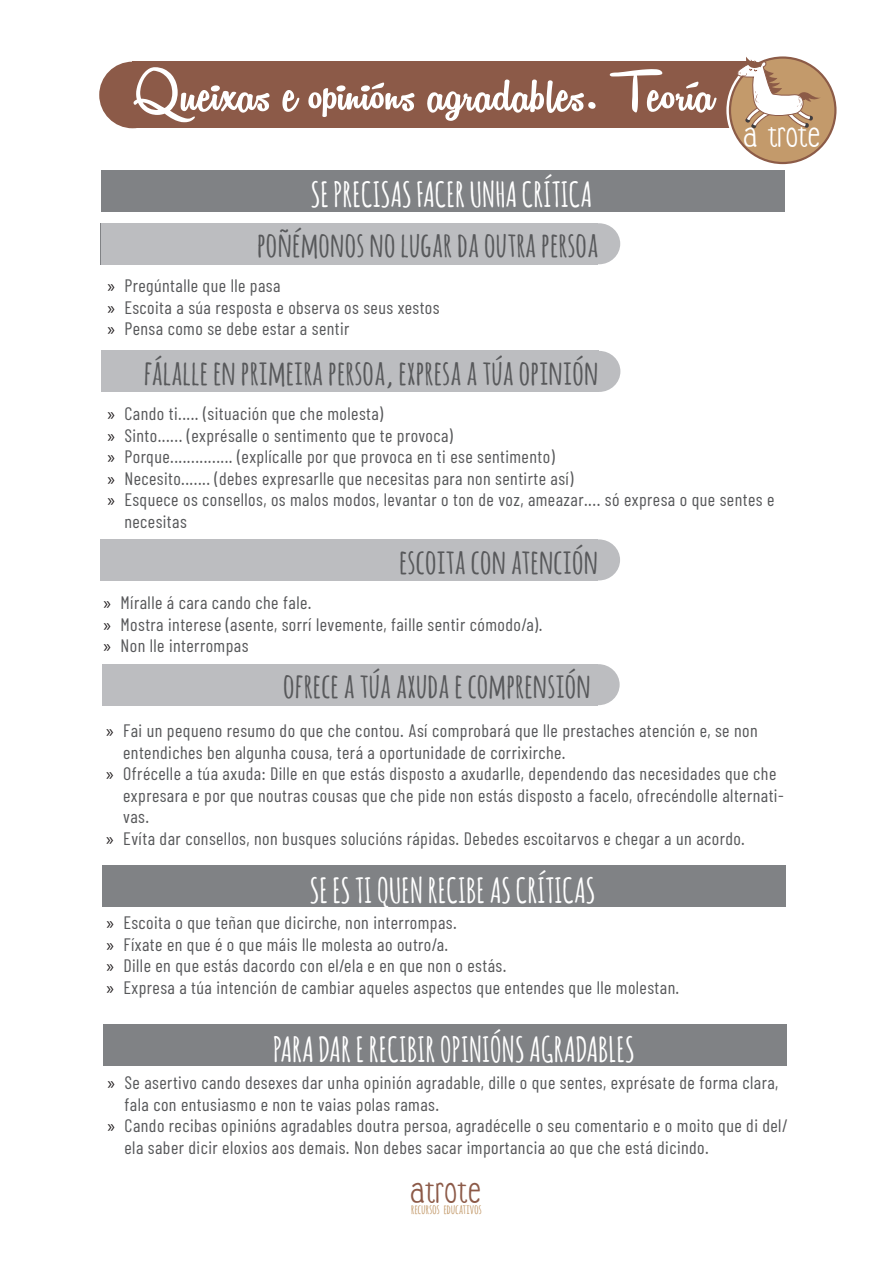
<style>
.page{position:relative;width:893px;height:1263px;background:#fff}
.page>*{position:absolute;margin:0;border:0;box-sizing:border-box;transform-origin:0 0}
.t1{font:64.5px "Remachine Script Personal Use";color:#fff}
.t2{font:700 34.05px "Amatic";letter-spacing:.025em;color:#57585a}
.t3{font:700 34.05px "Amatic";letter-spacing:.025em;color:#fff}
.t4{font:18.75px "DJB Coffee Shoppe Espresso";letter-spacing:.025em;color:#8c5a48}
.t5{font:18.15px "DJB Coffee Shoppe Espresso";color:#fff}
.t6{font:18px/21.6px "Barlow Condensed";letter-spacing:.025em;color:#57585a}
.t7{font:700 13.05px "Amatic";letter-spacing:.025em;color:#c39a6b}
.s1{font-family:"Myriad Pro";color:#231f20}
</style>
<div class="page">
<div style="left:99px;top:62px;width:67px;height:66px;background:#8c5a48;border-radius:50%"></div>
<div style="left:133px;top:62px;width:645px;height:66px;background:#8c5a48"></div>
<svg style="left:726px;top:54px;width:113px;height:113px"></svg>
<svg style="left:729px;top:56px;width:107px;height:108px"></svg>
<div style="left:731px;top:59px;width:103px;height:103px;background:#c39a6b;border-radius:50%"></div>
<svg style="left:719px;top:57px;width:102px;height:72px"></svg>
<div style="left:102px;top:866px;width:684px;height:41px;background:#808285"></div>
<div style="left:103px;top:1025px;width:684px;height:41px;background:#808285"></div>
<div style="left:101px;top:170px;width:684px;height:41px;background:#808285"></div>
<div style="left:577px;top:664px;width:43px;height:41px;background:#bcbdc0;border-radius:50%"></div>
<div style="left:108px;top:664px;width:483px;height:41px;background:#bcbdc0"></div>
<div style="left:578px;top:223px;width:42px;height:41px;background:#bcbdc0;border-radius:50%"></div>
<div style="left:578px;top:351px;width:42px;height:41px;background:#bcbdc0;border-radius:50%"></div>
<div style="left:577px;top:539px;width:43px;height:41px;background:#bcbdc0;border-radius:50%"></div>
<div style="left:102px;top:223px;width:496px;height:41px;background:#bcbdc0"></div>
<div style="left:102px;top:351px;width:496px;height:41px;background:#bcbdc0"></div>
<div style="left:102px;top:539px;width:496px;height:41px;background:#bcbdc0"></div>
<p class="t1" style="left:133px;top:56px;width:583px">Queixas e opinións agradables. Teoría</p>
<p class="t3" style="left:311px;top:170px;width:282px">SE PRECISAS FACER UNHA CRÍTICA</p>
<p class="t2" style="left:257px;top:220px;width:342px">poñémonos no lugar da outra persoa</p>
<p class="t6" style="left:107px;top:274px;width:175px"><span class="s1">»</span> Pregúntalle que lle pasa</p>
<p class="t6" style="left:107px;top:296px;width:334px"><span class="s1">»</span> Escoita a súa resposta e observa os seus xestos</p>
<p class="t6" style="left:107px;top:318px;width:244px"><span class="s1">»</span> Pensa como se debe estar a sentir</p>
<p class="t2" style="left:144px;top:348px;width:455px">fálalle en primeira persoa, expresa a túa opinión</p>
<p class="t5" style="left:744px;top:130px;width:78px">A TROTE</p>
<p class="t6" style="left:107px;top:402px;width:277px"><span class="s1">»</span> Cando ti..... (situación que che molesta)</p>
<p class="t6" style="left:107px;top:424px;width:347px"><span class="s1">»</span> Sinto...... (exprésalle o sentimento que te provoca)</p>
<p class="t6" style="left:107px;top:445px;width:449px"><span class="s1">»</span> Porque............... (explícalle por que provoca en ti ese sentimento)</p>
<p class="t6" style="left:107px;top:467px;width:467px"><span class="s1">»</span> Necesito....... (debes expresarlle que necesitas para non sentirte así)</p>
<p class="t6" style="left:124px;top:489px;width:651px;text-indent:-17px"><span class="s1">»</span> Esquece os consellos, os malos modos, levantar o ton de voz, ameazar.... só expresa o que sentes e necesitas</p>
<p class="t2" style="left:399px;top:537px;width:200px">escoita con atención</p>
<p class="t6" style="left:103px;top:591px;width:210px"><span class="s1">»</span> Míralle á cara cando che fale.</p>
<p class="t6" style="left:103px;top:613px;width:440px"><span class="s1">»</span> Mostra interese (asente, sorrí levemente, faille sentir cómodo/a).</p>
<p class="t6" style="left:103px;top:634px;width:146px"><span class="s1">»</span> Non lle interrompas</p>
<p class="t2" style="left:283px;top:661px;width:309px">ofrece a túa axuda e comprensión</p>
<p class="t6" style="left:123px;top:719px;width:636px;text-indent:-17px"><span class="s1">»</span> Fai un pequeno resumo do que che contou. Así comprobará que lle prestaches atención e, se non entendiches ben algunha cousa, terá a oportunidade de corrixirche.</p>
<p class="t6" style="left:123px;top:762px;width:662px;text-indent:-17px"><span class="s1">»</span> Ofrécelle a túa axuda: Dille en que estás disposto a axudarlle, dependendo das necesidades que che expresara e por que noutras cousas que che pide non estás disposto a facelo, ofrecéndolle alternati&shy;vas.</p>
<p class="t6" style="left:106px;top:827px;width:640px"><span class="s1">»</span> Evíta dar consellos, non busques solucións rápidas. Debedes escoitarvos e chegar a un acordo.</p>
<p class="t3" style="left:310px;top:866px;width:286px">SE ES TI QUEN RECIBE AS CRÍTICAS</p>
<p class="t6" style="left:106px;top:911px;width:352px"><span class="s1">»</span> Escoita o que teñan que dicirche, non interrompas.</p>
<p class="t6" style="left:106px;top:933px;width:343px"><span class="s1">»</span> Fíxate en que é o que máis lle molesta ao outro/a.</p>
<p class="t6" style="left:106px;top:954px;width:402px"><span class="s1">»</span> Dille en que estás dacordo con el/ela e en que non o estás.</p>
<p class="t6" style="left:106px;top:976px;width:574px"><span class="s1">»</span> Expresa a túa intención de cambiar aqueles aspectos que entendes que lle molestan.</p>
<p class="t3" style="left:273px;top:1025px;width:362px">PARA DAR E RECIBIR OPINIÓNS AGRADABLES</p>
<p class="t6" style="left:125px;top:1071px;width:655px;text-indent:-17px"><span class="s1">»</span> Se asertivo cando desexes dar unha opinión agradable, dille o que sentes, exprésate de forma clara, fala con entusiasmo e non te vaias polas ramas.</p>
<p class="t6" style="left:125px;top:1114px;width:664px;text-indent:-17px"><span class="s1">»</span> Cando recibas opinións agradables doutra persoa, agradécelle o seu comentario e o moito que di del/ ela saber dicir eloxios aos demais. Non debes sacar importancia ao que che está dicindo.</p>
<p class="t4" style="left:411px;top:1185px;width:72px">ATROTE</p>
<p class="t7" style="left:411px;top:1200px;width:72px">recursos educativos</p>
</div>
